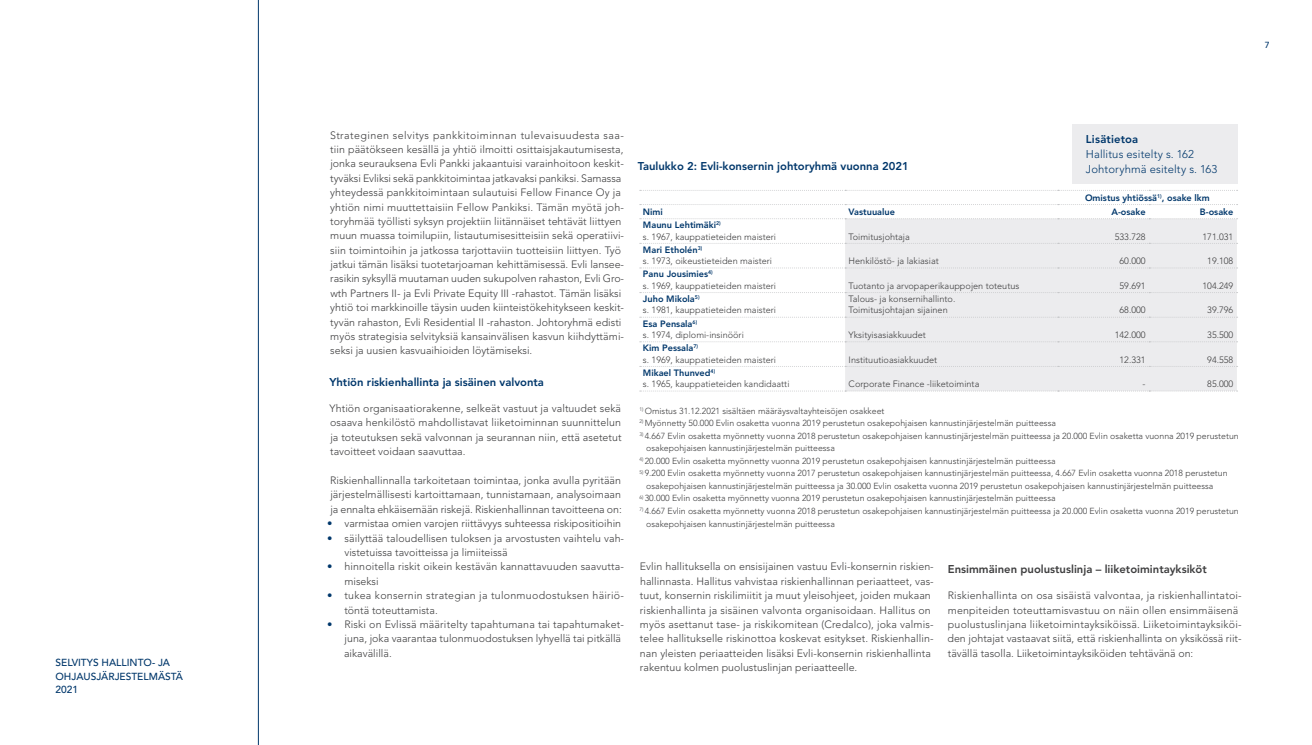
<style>
.page{position:relative;width:1312px;height:745px;background:#fff}
.page>*{position:absolute;margin:0;border:0;box-sizing:border-box;transform-origin:0 0}
.t1{font:800 11.25px "Avenir LT Std";color:#00376b}
.t2{font:800 11.25px "Avenir LT Std";color:#3e3e3f}
.t3{font:300 11.25px/15px "Avenir LT Std";letter-spacing:.01em;color:#00376b}
.leipis_FI{font:300 10.62px/14.4px "Avenir LT Std";letter-spacing:.005em;color:#3e3e3f}
.leipis_lista_1{font:300 10.62px/14.4px "Avenir LT Std";letter-spacing:.01em;color:#3e3e3f}
.t4{font:500 10.12px/13.2px "Avenir LT Std";color:#00376b}
.taulukko_vas{font:300 9.12px/11.2px "Avenir LT Std";color:#3e3e3f}
.taulukko_vas-2{font:800 9.12px "Avenir LT Std";color:#00376b}
.taulukko_oik{font:300 9.12px "Avenir LT Std";color:#3e3e3f}
.viite{font:300 8.75px/12.5px "Avenir LT Std";color:#3e3e3f}
.t5{font:500 8.75px "Avenir LT Std";color:#00376b}
.s1{font-weight:800;color:#00376b}
</style>
<div class="page">
<div style="left:844px;top:219px;width:392px;height:171px;background:#ececee"></div>
<svg style="left:639px;top:218px;width:598px;height:1px"></svg>
<svg style="left:639px;top:190px;width:598px;height:1px"></svg>
<svg style="left:639px;top:390px;width:598px;height:1px"></svg>
<svg style="left:639px;top:204px;width:598px;height:1px"></svg>
<svg style="left:639px;top:243px;width:598px;height:1px"></svg>
<svg style="left:639px;top:267px;width:598px;height:1px"></svg>
<svg style="left:639px;top:341px;width:598px;height:1px"></svg>
<svg style="left:639px;top:292px;width:598px;height:1px"></svg>
<svg style="left:639px;top:317px;width:598px;height:1px"></svg>
<svg style="left:639px;top:366px;width:598px;height:1px"></svg>
<div style="left:1071px;top:124px;width:166px;height:59px;background:#ececee"></div>
<hr style="left:258px;top:0;width:1px;height:744px;background:#00376b">
<p class="t4" style="left:55px;top:656px;width:129px">SELVITYS HALLINTO- JA<br>OHJAUSJÄRJESTELMÄSTÄ<br>2021</p>
<p class="t5" style="left:1264px;top:40px;width:6px">7</p>
<p class="leipis_FI" style="left:330px;top:128px;width:295px">Strateginen selvitys pankkitoiminnan tulevaisuudesta saa&shy;tiin päätökseen kesällä ja yhtiö ilmoitti osittaisjakautumisesta, jonka seurauksena Evli Pankki jakaantuisi varainhoitoon keskit&shy;tyväksi Evliksi sekä pankkitoimintaa jatkavaksi pankiksi. Samassa yhteydessä pankkitoimintaan sulautuisi Fellow Finance Oy ja yhtiön nimi muuttettaisiin Fellow Pankiksi. Tämän myötä joh&shy;toryhmää työllisti syksyn projektiin liitännäiset tehtävät liittyen muun muassa toimilupiin, listautumisesitteisiin sekä operatiivi&shy;siin toimintoihin ja jatkossa tarjottaviin tuotteisiin liittyen. Työ jatkui tämän lisäksi tuotetarjoaman kehittämisessä. Evli lansee&shy;rasikin syksyllä muutaman uuden sukupolven rahaston, Evli Gro&shy;wth Partners II- ja Evli Private Equity III -rahastot. Tämän lisäksi yhtiö toi markkinoille täysin uuden kiinteistökehitykseen keskit&shy;tyvän rahaston, Evli Residential II -rahaston. Johtoryhmä edisti myös strategisia selvityksiä kansainvälisen kasvun kiihdyttämi&shy;seksi ja uusien kasvuaihioiden löytämiseksi.</p>
<h3 class="t1" style="left:329px;top:375px;width:216px">Yhtiön riskienhallinta ja sisäinen valvonta</h3>
<p class="leipis_FI" style="left:329px;top:401px;width:293px;text-align:justify">Yhtiön organisaatiorakenne, selkeät vastuut ja valtuudet sekä osaava henkilöstö mahdollistavat liiketoiminnan suunnittelun ja toteutuksen sekä valvonnan ja seurannan niin, että asetetut tavoitteet voidaan saavuttaa.</p>
<p class="leipis_FI" style="left:330px;top:473px;width:293px;text-align:justify">Riskienhallinnalla tarkoitetaan toimintaa, jonka avulla pyritään järjestelmällisesti kartoittamaan, tunnistamaan, analysoimaan ja ennalta ehkäisemään riskejä. Riskienhallinnan tavoitteena on:</p>
<p class="leipis_lista_1" style="left:327px;top:516px;width:295px"><span class="s1">•</span> varmistaa omien varojen riittävyys suhteessa riskipositioihin</p>
<p class="leipis_lista_1" style="left:344px;top:530px;width:281px;text-indent:-17px"><span class="s1">•</span> säilyttää taloudellisen tuloksen ja arvostusten vaihtelu vah&shy;vistetuissa tavoitteissa ja limiiteissä</p>
<p class="leipis_lista_1" style="left:344px;top:559px;width:281px;text-indent:-17px"><span class="s1">•</span> hinnoitella riskit oikein kestävän kannattavuuden saavutta&shy;miseksi</p>
<p class="leipis_lista_1" style="left:344px;top:588px;width:281px;text-indent:-17px"><span class="s1">•</span> tukea konsernin strategian ja tulonmuodostuksen häiriö&shy;töntä toteuttamista.</p>
<p class="leipis_lista_1" style="left:344px;top:616px;width:281px;text-indent:-17px"><span class="s1">•</span> Riski on Evlissä määritelty tapahtumana tai tapahtumaket&shy;juna, joka vaarantaa tulonmuodostuksen lyhyellä tai pitkällä aikavälillä.</p>
<h3 class="t1" style="left:637px;top:159px;width:272px">Taulukko 2: Evli-konsernin johtoryhmä vuonna 2021</h3>
<p class="t1" style="left:1085px;top:132px;width:54px">Lisätietoa</p>
<p class="t3" style="left:1085px;top:147px;width:133px">Hallitus esitelty s. 162<br>Johtoryhmä esitelty s. 163</p>
<p class="taulukko_vas-2" style="left:1084px;top:192px;width:126px">Omistus yhtiössä<sup>1)</sup>, osake lkm</p>
<p class="taulukko_vas-2" style="left:643px;top:206px;width:21px">Nimi</p>
<p class="taulukko_vas-2" style="left:848px;top:206px;width:48px">Vastuualue</p>
<p class="taulukko_vas-2" style="left:1111px;top:206px;width:36px">A-osake</p>
<p class="taulukko_vas-2" style="left:1199px;top:206px;width:35px">B-osake</p>
<p class="taulukko_vas-2" style="left:643px;top:219px;width:79px">Maunu Lehtimäki<sup>2)</sup></p>
<p class="taulukko_vas" style="left:643px;top:230px;width:135px">s. 1967, kauppatieteiden maisteri</p>
<p class="taulukko_vas" style="left:848px;top:230px;width:63px">Toimitusjohtaja</p>
<p class="taulukko_oik" style="left:1114px;top:231px;width:32px">533.728</p>
<p class="taulukko_oik" style="left:1202px;top:231px;width:32px">171.031</p>
<p class="taulukko_vas-2" style="left:643px;top:244px;width:61px">Mari Etholén<sup>3)</sup></p>
<p class="taulukko_vas" style="left:643px;top:255px;width:131px">s. 1973, oikeustieteiden maisteri</p>
<p class="taulukko_vas" style="left:848px;top:255px;width:92px">Henkilöstö- ja lakiasiat</p>
<p class="taulukko_oik" style="left:1119px;top:255px;width:28px">60.000</p>
<p class="taulukko_oik" style="left:1206px;top:255px;width:28px">19.108</p>
<p class="taulukko_vas-2" style="left:643px;top:269px;width:71px">Panu Jousimies<sup>4)</sup></p>
<p class="taulukko_vas" style="left:643px;top:280px;width:135px">s. 1969, kauppatieteiden maisteri</p>
<p class="taulukko_vas" style="left:848px;top:280px;width:172px">Tuotanto ja arvopaperikauppojen toteutus</p>
<p class="taulukko_oik" style="left:1119px;top:280px;width:28px">59.691</p>
<p class="taulukko_oik" style="left:1202px;top:280px;width:32px">104.249</p>
<p class="taulukko_vas-2" style="left:643px;top:293px;width:58px">Juho Mikola<sup>5)</sup></p>
<p class="taulukko_vas" style="left:643px;top:304px;width:135px">s. 1981, kauppatieteiden maisteri</p>
<p class="taulukko_vas" style="left:848px;top:293px;width:108px">Talous- ja konsernihallinto.<br>Toimitusjohtajan sijainen</p>
<p class="taulukko_oik" style="left:1119px;top:304px;width:28px">68.000</p>
<p class="taulukko_oik" style="left:1206px;top:304px;width:28px">39.796</p>
<p class="taulukko_vas-2" style="left:643px;top:318px;width:56px">Esa Pensala<sup>6)</sup></p>
<p class="taulukko_vas" style="left:643px;top:329px;width:102px">s. 1974, diplomi-insinööri</p>
<p class="taulukko_vas" style="left:848px;top:329px;width:79px">Yksityisasiakkuudet</p>
<p class="taulukko_oik" style="left:1114px;top:329px;width:32px">142.000</p>
<p class="taulukko_oik" style="left:1206px;top:329px;width:28px">35.500</p>
<p class="taulukko_vas-2" style="left:643px;top:342px;width:57px">Kim Pessala<sup>7)</sup></p>
<p class="taulukko_vas" style="left:643px;top:353px;width:135px">s. 1969, kauppatieteiden maisteri</p>
<p class="taulukko_vas" style="left:848px;top:353px;width:90px">Instituutioasiakkuudet</p>
<p class="taulukko_oik" style="left:1119px;top:354px;width:28px">12.331</p>
<p class="taulukko_oik" style="left:1206px;top:354px;width:28px">94.558</p>
<p class="taulukko_vas-2" style="left:643px;top:367px;width:74px">Mikael Thunved<sup>4)</sup></p>
<p class="taulukko_vas" style="left:643px;top:378px;width:148px">s. 1965, kauppatieteiden kandidaatti</p>
<p class="taulukko_vas" style="left:848px;top:378px;width:132px">Corporate Finance -liiketoiminta</p>
<p class="taulukko_vas" style="left:1142px;top:378px;width:5px">-</p>
<p class="taulukko_oik" style="left:1206px;top:378px;width:28px">85.000</p>
<p class="viite" style="left:639px;top:404px;width:246px"><sup>1)</sup> Omistus 31.12.2021 sisältäen määräysvaltayhteisöjen osakkeet</p>
<p class="viite" style="left:639px;top:417px;width:418px"><sup>2)</sup> Myönnetty 50.000 Evlin osaketta vuonna 2019 perustetun osakepohjaisen kannustinjärjestelmän puitteessa</p>
<p class="viite" style="left:646px;top:429px;width:594px;text-indent:-7px"><sup>3)</sup> 4.667 Evlin osaketta myönnetty vuonna 2018 perustetun osakepohjaisen kannustinjärjestelmän puitteessa ja 20.000 Evlin osaketta vuonna 2019 perustetun osakepohjaisen kannustinjärjestelmän puitteessa</p>
<p class="viite" style="left:639px;top:454px;width:417px"><sup>4)</sup> 20.000 Evlin osaketta myönnetty vuonna 2019 perustetun osakepohjaisen kannustinjärjestelmän puitteessa</p>
<p class="viite" style="left:646px;top:467px;width:582px;text-indent:-7px"><sup>5)</sup> 9.200 Evlin osaketta myönnetty vuonna 2017 perustetun osakepohjaisen kannustinjärjestelmän puitteessa, 4.667 Evlin osaketta vuonna 2018 perustetun osakepohjaisen kannustinjärjestelmän puitteessa ja 30.000 Evlin osaketta vuonna 2019 perustetun osakepohjaisen kannustinjärjestelmän puitteessa</p>
<p class="viite" style="left:639px;top:492px;width:417px"><sup>6)</sup> 30.000 Evlin osaketta myönnetty vuonna 2019 perustetun osakepohjaisen kannustinjärjestelmän puitteessa</p>
<p class="viite" style="left:646px;top:504px;width:594px;text-indent:-7px"><sup>7)</sup> 4.667 Evlin osaketta myönnetty vuonna 2018 perustetun osakepohjaisen kannustinjärjestelmän puitteessa ja 20.000 Evlin osaketta vuonna 2019 perustetun osakepohjaisen kannustinjärjestelmän puitteessa</p>
<p class="leipis_FI" style="left:639px;top:559px;width:295px">Evlin hallituksella on ensisijainen vastuu Evli-konsernin riskien&shy;hallinnasta. Hallitus vahvistaa riskienhallinnan periaatteet, vas&shy;tuut, konsernin riskilimiitit ja muut yleisohjeet, joiden mukaan riskienhallinta ja sisäinen valvonta organisoidaan. Hallitus on myös asettanut tase- ja riskikomitean (Credalco), joka valmis&shy;telee hallitukselle riskinottoa koskevat esitykset. Riskienhallin&shy;nan yleisten periaatteiden lisäksi Evli-konsernin riskienhallinta rakentuu kolmen puolustuslinjan periaatteelle.</p>
<h4 class="t2" style="left:947px;top:562px;width:260px">Ensimmäinen puolustuslinja – liiketoimintayksiköt</h4>
<p class="leipis_FI" style="left:947px;top:588px;width:295px">Riskienhallinta on osa sisäistä valvontaa, ja riskienhallintatoi&shy;menpiteiden toteuttamisvastuu on näin ollen ensimmäisenä puolustuslinjana liiketoimintayksiköissä. Liiketoimintayksiköi&shy;den johtajat vastaavat siitä, että riskienhallinta on yksikössä riit&shy;tävällä tasolla. Liiketoimintayksiköiden tehtävänä on:</p>
</div>
